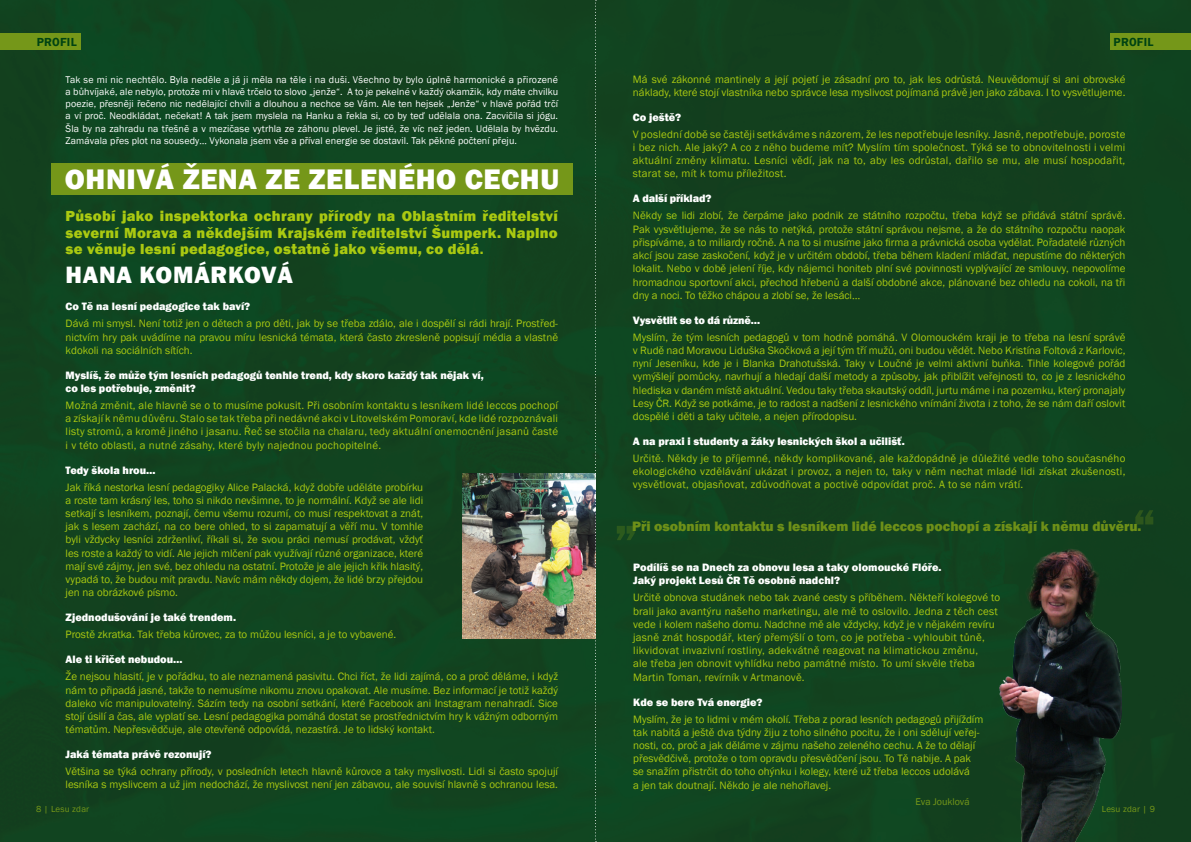
<style>
.page{position:relative;width:1191px;height:842px;background:#12421f}
.page>*{position:absolute;margin:0;border:0;box-sizing:border-box;transform-origin:0 0}
.t1{font:800 50px "Franklin Gothic";color:#6e9018}
.t2{font:800 29.1px "Franklin Gothic";letter-spacing:.02em;color:#fff}
.t3{font:800 24.3px "Franklin Gothic";letter-spacing:.03em;color:#fff}
.t4{font:800 15px/16.2px "Franklin Gothic";letter-spacing:.02em;color:#aac911;text-align:justify}
.t5{font:800 14px "Franklin Gothic";color:#6e9018}
.t6{font:600 12px "Franklin Gothic";letter-spacing:.02em;color:#004312}
.t7{font:11px/13.2px "Franklin Gothic";color:#aac911;text-align:justify}
.t8{font:800 11px "Franklin Gothic";color:#fff}
.t9{font:11px "Franklin Gothic";letter-spacing:.02em;color:#aac911}
.t10{font:11px "Franklin Gothic";letter-spacing:.025em;color:#aac911}
.t11{font:10px/12.2px "Franklin Gothic";letter-spacing:.01em;color:#fff;text-align:justify}
.t12{font:10px "Franklin Gothic";color:#759719}
.t13{font:9px "Franklin Gothic";letter-spacing:.02em;color:#759719}
.s1{font-weight:600}
</style>
<div class="page">
<img style="left:463px;top:474px;width:132px;height:164px">
<div style="left:0;top:34px;width:81px;height:16px;background:#759719"></div>
<div style="left:51px;top:163px;width:521px;height:32px;background:#759719"></div>
<div style="left:1110px;top:34px;width:81px;height:16px;background:#759719"></div>
<img style="left:999px;top:539px;width:122px;height:303px">
<svg style="left:595px;top:0;width:1px;height:842px"></svg>
<p class="t6" style="left:37px;top:34px;width:42px">PROFIL</p>
<p class="t11" style="left:66px;top:74px;width:494px">Tak se mi nic nechtělo. Byla neděle a já ji měla na těle i na duši. Všechno by bylo úplně harmonické a přirozené a bůhvíjaké, ale nebylo, protože mi v hlavě trčelo to slovo „jenže“. A to je pekelné v každý okamžik, kdy máte chvilku poezie, přesněji řečeno nic nedělající chvíli a dlouhou a nechce se Vám. Ale ten hejsek „Jenže“ v hlavě pořád trčí a ví proč. Neodkládat, nečekat! A tak jsem myslela na Hanku a řekla si, co by teď udělala ona. Zacvičila si jógu.<br>Šla by na zahradu na třešně a v mezičase vytrhla ze záhonu plevel. Je jisté, že víc než jeden. Udělala by hvězdu.<br>Zamávala přes plot na sousedy… Vykonala jsem vše a příval energie se dostavil. Tak pěkné počtení přeju.</p>
<p class="t2" style="left:65px;top:160px;width:496px">OHNIVÁ ŽENA ZE ZELENÉHO CECHU</p>
<p class="t4" style="left:66px;top:208px;width:494px">Působí jako inspektorka ochrany přírody na Oblastním ředitelství severní Morava a někdejším Krajském ředitelství Šumperk. Naplno se věnuje lesní pedagogice, ostatně jako všemu, co dělá<span class="s1">.</span></p>
<p class="t3" style="left:66px;top:259px;width:229px">HANA KOMÁRKOVÁ</p>
<p class="t8" style="left:66px;top:299px;width:186px">Co Tě na lesní pedagogice tak baví?</p>
<p class="t7" style="left:66px;top:317px;width:494px">Dává mi smysl. Není totiž jen o dětech a pro děti, jak by se třeba zdálo, ale i dospělí si rádi hrají. Prostřed&shy;nictvím hry pak uvádíme na pravou míru lesnická témata, která často zkresleně popisují média a vlastně kdokoli na sociálních sítích.</p>
<p class="t8" style="left:66px;top:368px;width:420px">Myslíš, že může tým lesních pedagogů tenhle trend, kdy skoro každý tak nějak ví,</p>
<p class="t8" style="left:66px;top:381px;width:132px">co les potřebuje, změnit?</p>
<p class="t7" style="left:66px;top:399px;width:494px">Možná změnit, ale hlavně se o to musíme pokusit. Při osobním kontaktu s lesníkem lidé leccos pochopí a získají k němu důvěru. Stalo se tak třeba při nedávné akci v Litovelském Pomoraví, kde lidé rozpoznávali listy stromů, a kromě jiného i jasanu. Řeč se stočila na chalaru, tedy aktuální onemocnění jasanů časté i v této oblasti, a nutné zásahy, které byly najednou pochopitelné.</p>
<p class="t8" style="left:66px;top:463px;width:92px">Tedy škola hrou…</p>
<p class="t7" style="left:66px;top:481px;width:359px">Jak říká nestorka lesní pedagogiky Alice Palacká, když dobře uděláte probírku a roste tam krásný les, toho si nikdo nevšimne, to je normální. Když se ale lidi setkají s lesníkem, poznají, čemu všemu rozumí, co musí respektovat a znát, jak s lesem zachází, na co bere ohled, to si zapamatují a věří mu. V tomhle byli vždycky lesníci zdrženliví, říkali si, že svou práci nemusí prodávat, vždyť les roste a každý to vidí. Ale jejich mlčení pak využívají různé organizace, které mají své zájmy, jen své, bez ohledu na ostatní. Protože je ale jejich křik hlasitý, vypadá to, že budou mít pravdu. Navíc mám někdy dojem, že lidé brzy přejdou jen na obrázkové písmo.</p>
<p class="t8" style="left:66px;top:610px;width:172px">Zjednodušování je také trendem.</p>
<p class="t7" style="left:66px;top:628px;width:332px">Prostě zkratka. Tak třeba kůrovec, za to můžou lesníci, a je to vybavené.</p>
<p class="t8" style="left:66px;top:652px;width:119px">Ale ti křičet nebudou…</p>
<p class="t7" style="left:66px;top:670px;width:494px">Že nejsou hlasití, je v pořádku, to ale neznamená pasivitu. Chci říct, že lidi zajímá, co a proč děláme, i když nám to připadá jasné, takže to nemusíme nikomu znovu opakovat. Ale musíme. Bez informací je totiž každý daleko víc manipulovatelný. Sázím tedy na osobní setkání, které Facebook ani Instagram nenahradí. Sice stojí úsilí a čas, ale vyplatí se. Lesní pedagogika pomáhá dostat se prostřednictvím hry k vážným odborným tématům. Nepřesvědčuje, ale otevřeně odpovídá, nezastírá. Je to lidský kontakt.</p>
<p class="t8" style="left:66px;top:747px;width:147px">Jaká témata právě rezonují?</p>
<p class="t7" style="left:66px;top:765px;width:494px">Většina se týká ochrany přírody, v posledních letech hlavně kůrovce a taky myslivosti. Lidi si často spojují lesníka s myslivcem a už jim nedochází, že myslivost není jen zábavou, ale souvisí hlavně s ochranou lesa.</p>
<p class="t13" style="left:36px;top:804px;width:55px">8 | Lesu zdar</p>
<p class="t6" style="left:1113px;top:34px;width:41px">PROFIL</p>
<p class="t7" style="left:633px;top:73px;width:494px">Má své zákonné mantinely a její pojetí je zásadní pro to, jak les odrůstá. Neuvědomují si ani obrovské náklady, které stojí vlastníka nebo správce lesa myslivost pojímaná právě jen jako zábava. I to vysvětlujeme.</p>
<p class="t8" style="left:633px;top:110px;width:50px">Co ještě?</p>
<p class="t7" style="left:633px;top:128px;width:494px">V poslední době se častěji setkáváme s názorem, že les nepotřebuje lesníky. Jasně, nepotřebuje, poroste i bez nich. Ale jaký? A co z něho budeme mít? Myslím tím společnost. Týká se to obnovitelnosti i velmi aktuální změny klimatu. Lesníci vědí, jak na to, aby les odrůstal, dařilo se mu, ale musí hospodařit, starat se, mít k tomu příležitost.</p>
<p class="t8" style="left:633px;top:192px;width:80px">A další příklad?</p>
<p class="t7" style="left:633px;top:209px;width:494px">Někdy se lidi zlobí, že čerpáme jako podnik ze státního rozpočtu, třeba když se přidává státní správě.<br>Pak vysvětlujeme, že se nás to netýká, protože státní správou nejsme, a že do státního rozpočtu naopak přispíváme, a to miliardy ročně. A na to si musíme jako firma a právnická osoba vydělat. Pořadatelé různých akcí jsou zase zaskočení, když je v určitém období, třeba během kladení mláďat, nepustíme do některých lokalit. Nebo v době jelení říje, kdy nájemci honiteb plní své povinnosti vyplývající ze smlouvy, nepovolíme hromadnou sportovní akci, přechod hřebenů a další obdobné akce, plánované bez ohledu na cokoli, na tři dny a noci. To těžko chápou a zlobí se, že lesáci…</p>
<p class="t8" style="left:633px;top:313px;width:129px">Vysvětlit se to dá různě…</p>
<p class="t7" style="left:633px;top:331px;width:494px">Myslím, že tým lesních pedagogů v tom hodně pomáhá. V Olomouckém kraji je to třeba na lesní správě v Rudě nad Moravou Liduška Skočková a její tým tří mužů, oni budou vědět. Nebo Kristína Foltová z Karlovic, nyní Jeseníku, kde je i Blanka Drahotušská. Taky v Loučné je velmi aktivní buňka. Tihle kolegové pořád vymýšlejí pomůcky, navrhují a hledají další metody a způsoby, jak přiblížit veřejnosti to, co je z lesnického hlediska v daném místě aktuální. Vedou taky třeba skautský oddíl, jurtu máme i na pozemku, který pronajaly Lesy ČR. Když se potkáme, je to radost a nadšení z lesnického vnímání života i z toho, že se nám daří oslovit dospělé i děti a taky učitele, a nejen přírodopisu.</p>
<p class="t8" style="left:633px;top:434px;width:273px">A na praxi i studenty a žáky lesnických škol a učilišť.</p>
<p class="t7" style="left:633px;top:452px;width:494px">Určitě. Někdy je to příjemné, někdy komplikované, ale každopádně je důležité vedle toho současného ekologického vzdělávání ukázat i provoz, a nejen to, taky v něm nechat mladé lidi získat zkušenosti, vysvětlovat, objasňovat, zdůvodňovat a poctivě odpovídat proč. A to se nám vrátí.</p>
<h1 class="t1" style="left:1132px;top:494px;width:24px">“</h1>
<p class="t5" style="left:632px;top:517px;width:510px">Při osobním kontaktu s lesníkem lidé leccos pochopí a získají k němu důvěru.</p>
<h1 class="t1" style="left:614px;top:484px;width:24px">„</h1>
<p class="t8" style="left:633px;top:560px;width:310px">Podílíš se na Dnech za obnovu lesa a taky olomoucké Flóře.</p>
<p class="t8" style="left:633px;top:573px;width:208px">Jaký projekt Lesů ČR Tě osobně nadchl?</p>
<p class="t7" style="left:633px;top:591px;width:368px">Určitě obnova studánek nebo tak zvané cesty s příběhem. Někteří kolegové to</p>
<p class="t9" style="left:633px;top:604px;width:366px">brali jako avantýru našeho marketingu, ale mě to oslovilo. Jedna z těch cest</p>
<p class="t7" style="left:633px;top:618px;width:363px">vede i kolem našeho domu. Nadchne mě ale vždycky, když je v nějakém revíru</p>
<p class="t9" style="left:633px;top:630px;width:353px">jasně znát hospodář, který přemýšlí o tom, co je potřeba - vyhloubit tůně,</p>
<p class="t10" style="left:633px;top:644px;width:346px">likvidovat invazivní rostliny, adekvátně reagovat na klimatickou změnu,</p>
<p class="t7" style="left:633px;top:657px;width:343px">ale třeba jen obnovit vyhlídku nebo památné místo. To umí skvěle třeba</p>
<p class="t7" style="left:633px;top:670px;width:173px">Martin Toman, revírník v Artmanově.</p>
<p class="t8" style="left:633px;top:695px;width:131px">Kde se bere Tvá energie?</p>
<p class="t7" style="left:633px;top:712px;width:352px">Myslím, že je to lidmi v mém okolí. Třeba z porad lesních pedagogů přijíždím</p>
<p class="t7" style="left:633px;top:726px;width:348px">tak nabitá a ještě dva týdny žiju z toho silného pocitu, že i oni sdělují veřej-</p>
<p class="t7" style="left:633px;top:739px;width:343px">nosti, co, proč a jak děláme v zájmu našeho zeleného cechu. A že to dělají</p>
<p class="t7" style="left:633px;top:752px;width:339px">přesvědčivě, protože o tom opravdu přesvědčení jsou. To Tě nabije. A pak</p>
<p class="t7" style="left:633px;top:765px;width:338px">se snažím přistrčit do toho ohýnku i kolegy, které už třeba leccos udolává</p>
<p class="t7" style="left:633px;top:778px;width:199px">a jen tak doutnají. Někdo je ale nehořlavej.</p>
<p class="t12" style="left:915px;top:795px;width:56px">Eva Jouklová</p>
<p class="t13" style="left:1101px;top:804px;width:55px">Lesu zdar | 9</p>
</div>
